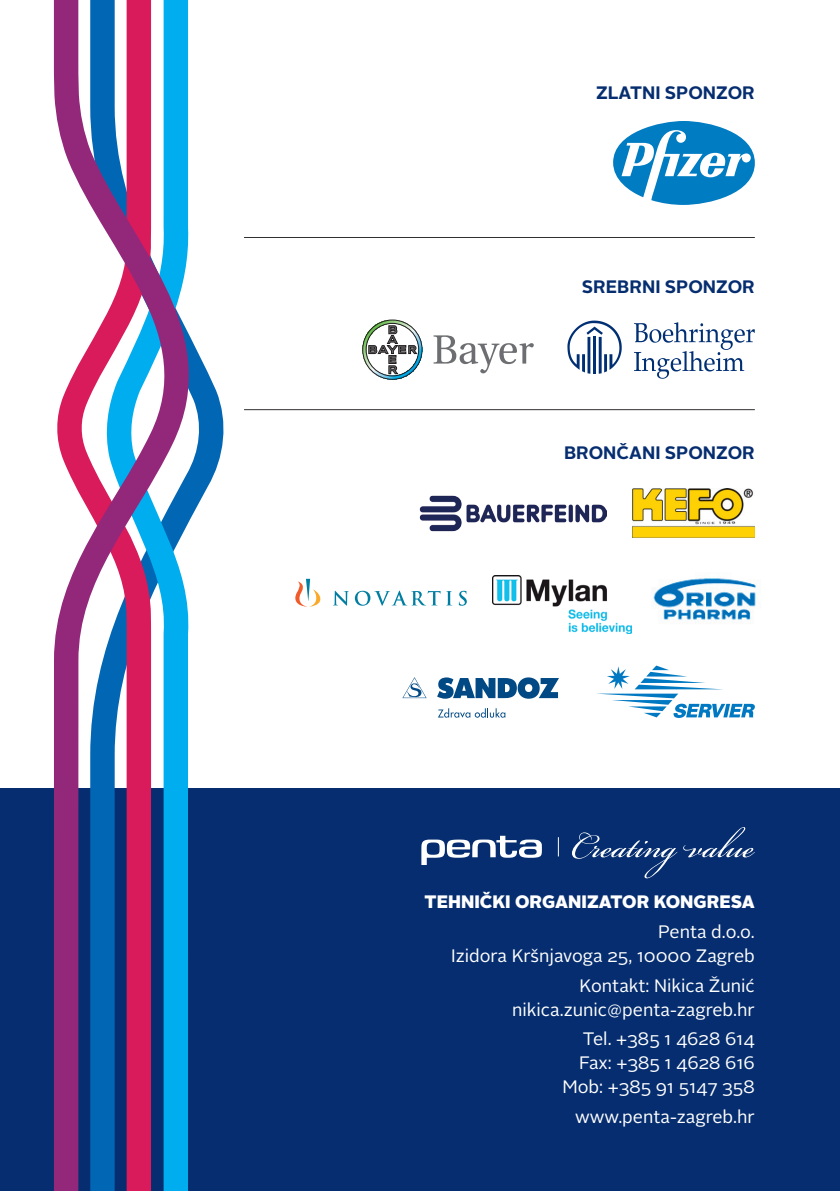
<style>
.page{position:relative;width:840px;height:1191px;background:#fff}
.page>*{position:absolute;margin:0;border:0;box-sizing:border-box;transform-origin:0 0}
.t1{font:18px/24px "Alright Sans";color:#fff;text-align:right}
.t2{font:700 18px "Alright Sans";color:#052d6f}
.t3{font:900 18px "Alright Sans";color:#fff}
</style>
<div class="page">
<div style="left:0;top:788px;width:839px;height:403px;background:#052d6f"></div>
<svg style="left:53px;top:0;width:161px;height:1191px"></svg>
<svg style="left:613px;top:121px;width:141px;height:84px"></svg>
<svg style="left:433px;top:335px;width:100px;height:38px"></svg>
<svg style="left:362px;top:320px;width:60px;height:59px"></svg>
<hr style="left:587px;top:337px;width:3px;height:37px;background:#002f73">
<hr style="left:598px;top:337px;width:3px;height:37px;background:#002f73">
<hr style="left:592px;top:337px;width:3px;height:37px;background:#002f73">
<svg style="left:567px;top:320px;width:54px;height:52px"></svg>
<svg style="left:634px;top:322px;width:120px;height:57px"></svg>
<hr style="left:244px;top:237px;width:510px;height:1px;background:#312f30">
<hr style="left:244px;top:409px;width:510px;height:1px;background:#312f30">
<img style="left:632px;top:489px;width:122px;height:48px">
<svg style="left:295px;top:579px;width:26px;height:27px"></svg>
<svg style="left:334px;top:590px;width:132px;height:15px"></svg>
<img style="left:492px;top:575px;width:139px;height:59px">
<svg style="left:402px;top:677px;width:156px;height:21px"></svg>
<svg style="left:438px;top:708px;width:67px;height:9px"></svg>
<svg style="left:596px;top:665px;width:158px;height:53px"></svg>
<svg style="left:421px;top:835px;width:120px;height:30px"></svg>
<svg style="left:572px;top:827px;width:182px;height:51px"></svg>
<svg style="left:557px;top:837px;width:1px;height:19px"></svg>
<img style="left:420px;top:495px;width:186px;height:36px">
<img style="left:653px;top:578px;width:107px;height:44px">
<p class="t2" style="left:595px;top:80px;width:160px">ZLATNI SPONZOR</p>
<p class="t2" style="left:581px;top:274px;width:174px">SREBRNI SPONZOR</p>
<p class="t2" style="left:563px;top:440px;width:192px">BRONČANI SPONZOR</p>
<p class="t3" style="left:424px;top:889px;width:331px">TEHNIČKI ORGANIZATOR KONGRESA</p>
<p class="t1" style="left:451px;top:920px;width:305px">Penta d.o.o.<br>Izidora Kršnjavoga 25, 10000 Zagreb</p>
<p class="t1" style="left:512px;top:973px;width:244px">Kontakt: Nikica Žunić nikica.zunic@penta-zagreb.hr</p>
<p class="t1" style="left:562px;top:1027px;width:194px">Tel. +385 1 4628 614<br>Fax: +385 1 4628 616<br>Mob: +385 91 5147 358</p>
<p class="t1" style="left:575px;top:1105px;width:181px">www.penta-zagreb.hr</p>
</div>
